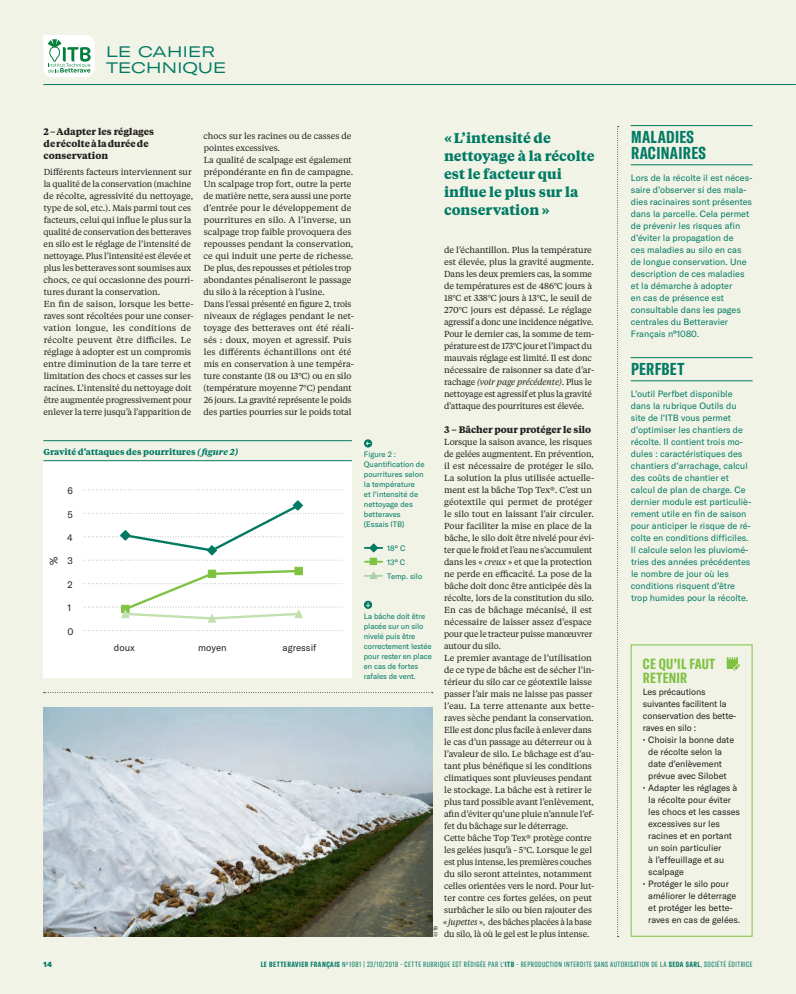
<style>
.page{position:relative;width:796px;height:994px;background:#fff}
.page>*{position:absolute;margin:0;border:0;box-sizing:border-box;transform-origin:0 0}
.t1{font:700 extra-condensed 17px/16px "GT America";letter-spacing:.02em;color:#017a64}
.t2{font:expanded 15px/16px "GT America";letter-spacing:.02em;color:#017a64}
.t3{font:700 extra-condensed 14.5px/14px "GT America";letter-spacing:.02em;color:#7fc241}
.t4{font:700 14px/18px "Tiempos Text";color:#017a64}
.t5{font:10.6px "GT America";color:#231f20}
.t6{font:700 9.5px/12px "Tiempos Text";color:#231f20}
.t7{font:9.5px "GT America";color:#231f20}
.t8{font:9px/12px "GT America";color:#017a64}
.t9{font:9px/12px "GT America";letter-spacing:-.005em;color:#231f20}
.t10{font:8.7px/12px "Tiempos Text";letter-spacing:-.005em;color:#231f20}
.t11{font:700 8.7px "Tiempos Text";color:#017a64}
.t12{font:7.8px/10px "GT America";letter-spacing:-.01em;color:#017a64}
.t13{font:extra-condensed 7.5px "GT America";letter-spacing:.06em;color:#017a64}
.t14{font:900 7.5px "GT America";color:#017a64}
.t15{font:5px "GT America";color:#231f20;scale:.95 1}
.s1{font-style:italic}
.s2{font-weight:700}
</style>
<div class="page">
<div style="left:0;top:0;width:795px;height:994px;background:#f1f3e6"></div>
<hr style="left:795px;top:0;width:1px;height:994px;background:#f1f3e6">
<hr style="left:43px;top:84px;width:752px;height:1px;background:#017a64">
<svg style="left:43px;top:35px;width:52px;height:42px;background:#cde6d8"></svg>
<hr style="left:630px;top:125px;width:122px;height:1px;background:#017a64">
<hr style="left:630px;top:164px;width:122px;height:1px;background:#017a64">
<hr style="left:630px;top:357px;width:122px;height:1px;background:#017a64">
<hr style="left:630px;top:380px;width:122px;height:1px;background:#017a64">
<svg style="left:617px;top:126px;width:1px;height:811px"></svg>
<svg style="left:726px;top:657px;width:14px;height:14px"></svg>
<img style="left:43px;top:707px;width:389px;height:230px">
<svg style="left:44px;top:692px;width:388px;height:1px"></svg>
<div style="left:43px;top:460px;width:309px;height:218px;background:#fff"></div>
<svg style="left:83px;top:490px;width:258px;height:1px"></svg>
<svg style="left:83px;top:630px;width:260px;height:1px"></svg>
<svg style="left:83px;top:500px;width:260px;height:123px"></svg>
<svg style="left:364px;top:439px;width:8px;height:8px"></svg>
<svg style="left:365px;top:543px;width:17px;height:20px"></svg>
<div style="left:369px;top:558px;width:8px;height:7px;border:1px solid #7fc241"></div>
<svg style="left:365px;top:571px;width:17px;height:8px"></svg>
<svg style="left:364px;top:601px;width:8px;height:8px"></svg>
<hr style="left:43px;top:440px;width:309px;height:1px;background:#017a64">
<hr style="left:43px;top:460px;width:309px;height:1px;background:#017a64">
<h2 class="t2" style="left:106px;top:44px;width:122px">LE CAHIER<br>TECHNIQUE</h2>
<p class="t6" style="left:44px;top:126px;width:112px">2 – Adapter les réglages de récolte à la durée de conservation</p>
<p class="t10" style="left:44px;top:166px;width:152px">Différents facteurs interviennent sur la qualité de la conservation (machine de récolte, agressivité du nettoyage, type de sol, etc.). Mais parmi tout ces facteurs, celui qui influe le plus sur la qualité de conservation des betteraves en silo est le réglage de l’intensité de nettoyage. Plus l’intensité est élevée et plus les betteraves sont soumises aux chocs, ce qui occasionne des pourri&shy;tures durant la conservation.<br>En fin de saison, lorsque les bette&shy;raves sont récoltées pour une conser&shy;vation longue, les conditions de récolte peuvent être difficiles. Le réglage à adopter est un compromis entre diminution de la tare terre et limitation des chocs et casses sur les racines. L’intensité du nettoyage doit être augmentée progressivement pour enlever la terre jusqu’à l’apparition de</p>
<p class="t10" style="left:203px;top:130px;width:152px">chocs sur les racines ou de casses de pointes excessives.<br>La qualité de scalpage est également prépondérante en fin de campagne.<br>Un scalpage trop fort, outre la perte de matière nette, sera aussi une porte d’entrée pour le développement de pourritures en silo. A l’inverse, un scalpage trop faible provoquera des repousses pendant la conservation, ce qui induit une perte de richesse.<br>De plus, des repousses et pétioles trop abondantes pénaliseront le passage du silo à la réception à l’usine.<br>Dans l’essai présenté en figure 2, trois niveaux de réglages pendant le net&shy;toyage des betteraves ont été réali&shy;sés : doux, moyen et agressif. Puis les différents échantillons ont été mis en conservation à une tempéra&shy;ture constante (18 ou 13°C) ou en silo (température moyenne 7°C) pendant 26 jours. La gravité représente le poids des parties pourries sur le poids total</p>
<p class="t11" style="left:43px;top:448px;width:196px">Gravité d’attaques des pourritures <span class="s1">( figure 2)</span></p>
<p class="t7" style="left:68px;top:487px;width:7px">6</p>
<p class="t7" style="left:68px;top:511px;width:7px">5</p>
<p class="t5" style="left:50px;top:565px;width:10px;rotate:-90deg">%</p>
<p class="t7" style="left:67px;top:534px;width:7px">4</p>
<p class="t7" style="left:68px;top:557px;width:7px">3</p>
<p class="t7" style="left:68px;top:581px;width:7px">2</p>
<p class="t7" style="left:68px;top:604px;width:5px">1</p>
<p class="t7" style="left:68px;top:628px;width:8px">0</p>
<p class="t7" style="left:114px;top:644px;width:23px">doux</p>
<p class="t7" style="left:198px;top:644px;width:30px">moyen</p>
<p class="t7" style="left:282px;top:644px;width:35px">agressif</p>
<h3 class="t4" style="left:444px;top:130px;width:152px">« L’intensité de nettoyage à la récolte est le facteur qui influe le plus sur la conservation »</h3>
<p class="t10" style="left:444px;top:244px;width:152px">de l’échantillon. Plus la température est élevée, plus la gravité augmente.<br>Dans les deux premiers cas, la somme de températures est de 486°C jours à 18°C et 338°C jours à 13°C, le seuil de 270°C jours est dépassé. Le réglage agressif a donc une incidence négative.<br>Pour le dernier cas, la somme de tem&shy;pérature est de 173°C jour et l’impact du mauvais réglage est limité. Il est donc nécessaire de raisonner sa date d’ar&shy;rachage <span class="s1">(voir page précédente)</span>. Plus le nettoyage est agressif et plus la gravité d’attaque des pourritures est élevée.</p>
<p class="t6" style="left:444px;top:424px;width:148px">3 – Bâcher pour protéger le silo</p>
<p class="t10" style="left:443px;top:436px;width:153px">Lorsque la saison avance, les risques de gelées augmentent. En prévention, il est nécessaire de protéger le silo.<br>La solution la plus utilisée actuelle&shy;ment est la bâche Top Tex®. C’est un géotextile qui permet de protéger le silo tout en laissant l’air circuler.<br>Pour faciliter la mise en place de la bâche, le silo doit être nivelé pour évi&shy;ter que le froid et l’eau ne s’accumulent dans les « <span class="s1">creux</span> » et que la protection ne perde en efficacité. La pose de la bâche doit donc être anticipée dès la récolte, lors de la constitution du silo.<br>En cas de bâchage mécanisé, il est nécessaire de laisser assez d’espace pour que le tracteur puisse manœuvrer autour du silo.<br>Le premier avantage de l’utilisation de ce type de bâche est de sécher l’in&shy;térieur du silo car ce géotextile laisse passer l’air mais ne laisse pas passer l’eau. La terre attenante aux bette&shy;raves sèche pendant la conservation.<br>Elle est donc plus facile à enlever dans le cas d’un passage au déterreur ou à l’avaleur de silo. Le bâchage est d’au&shy;tant plus bénéfique si les conditions climatiques sont pluvieuses pendant le stockage. La bâche est à retirer le plus tard possible avant l’enlèvement, afin d’éviter qu’une pluie n’annule l’ef&shy;fet du bâchage sur le déterrage.<br>Cette bâche Top Tex® protège contre les gelées jusqu’à - 5°C. Lorsque le gel est plus intense, les premières couches du silo seront atteintes, notamment celles orientées vers le nord. Pour lut&shy;ter contre ces fortes gelées, on peut surbâcher le silo ou bien rajouter des « <span class="s1">jupettes</span> », des bâches placées à la base du silo, là où le gel est le plus intense.</p>
<p class="t12" style="left:364px;top:450px;width:62px">Figure 2 :<br>Quantification de pourritures selon la température<br>et l’intensité de nettoyage des betteraves (Essais ITB)</p>
<p class="t12" style="left:387px;top:542px;width:37px;line-height:14px">18° C<br>13° C<br>Temp. silo</p>
<p class="t12" style="left:364px;top:612px;width:69px">La bâche doit être placée sur un silo nivelé puis être correctement lestée pour rester en place en cas de fortes rafales de vent.</p>
<p class="t15" style="left:433px;top:937px;width:14px;rotate:-90deg">© ITB</p>
<h1 class="t1" style="left:631px;top:129px;width:76px">MALADIES<br>RACINAIRES</h1>
<p class="t8" style="left:630px;top:172px;width:123px">Lors de la récolte il est néces&shy;saire d’observer si des mala&shy;dies racinaires sont présentes dans la parcelle. Cela permet de prévenir les risques afin d’éviter la propagation de<br>ces maladies au silo en cas de longue conservation. Une description de ces maladies et la démarche à adopter<br>en cas de présence est consultable dans les pages centrales du Betteravier<br>Français n°1080.</p>
<h1 class="t1" style="left:631px;top:361px;width:55px">PERFBET</h1>
<p class="t8" style="left:630px;top:388px;width:122px">L’outil Perfbet disponible dans la rubrique Outils du site de l’ITB vous permet d’optimiser les chantiers de récolte. Il contient trois mo&shy;dules : caractéristiques des chantiers d’arrachage, calcul des coûts de chantier et calcul de plan de charge. Ce dernier module est particuliè&shy;rement utile en fin de saison pour anticiper le risque de ré&shy;colte en conditions difficiles.<br>Il calcule selon les pluviomé&shy;tries des années précédentes le nombre de jour où les conditions risquent d’être trop humides pour la récolte.</p>
<h3 class="t3" style="left:642px;top:657px;width:74px">CE QU’IL FAUT<br>RETENIR</h3>
<p class="t9" style="left:642px;top:686px;width:95px">Les précautions suivantes facilitent la conservation des bette&shy;raves en silo :</p>
<p class="t9" style="left:648px;top:734px;width:87px;text-indent:-5px">• Choisir la bonne date de récolte selon la date d’enlèvement prévue avec Silobet</p>
<p class="t9" style="left:648px;top:782px;width:93px;text-indent:-5px">• Adapter les réglages à la récolte pour éviter les chocs et les casses excessives sur les racines et en portant un soin particulier<br>à l’effeuillage et au scalpage</p>
<p class="t9" style="left:648px;top:878px;width:93px;text-indent:-5px">• Protéger le silo pour améliorer le déterrage et protéger les bette&shy;raves en cas de gelées.</p>
<p class="t14" style="left:43px;top:960px;width:10px">14</p>
<p class="t13" style="left:260px;top:960px;width:493px"><span class="s2">LE BETTERAVIER FRANÇAIS</span> N<sup>O</sup> 1081 | 23/10/2018 - CETTE RUBRIQUE EST RÉDIGÉE PAR L’<span class="s2">ITB</span> - REPRODUCTION INTERDITE SANS AUTORISATION DE LA <span class="s2">SEDA SARL</span>, SOCIÉTÉ ÉDITRICE</p>
</div>
